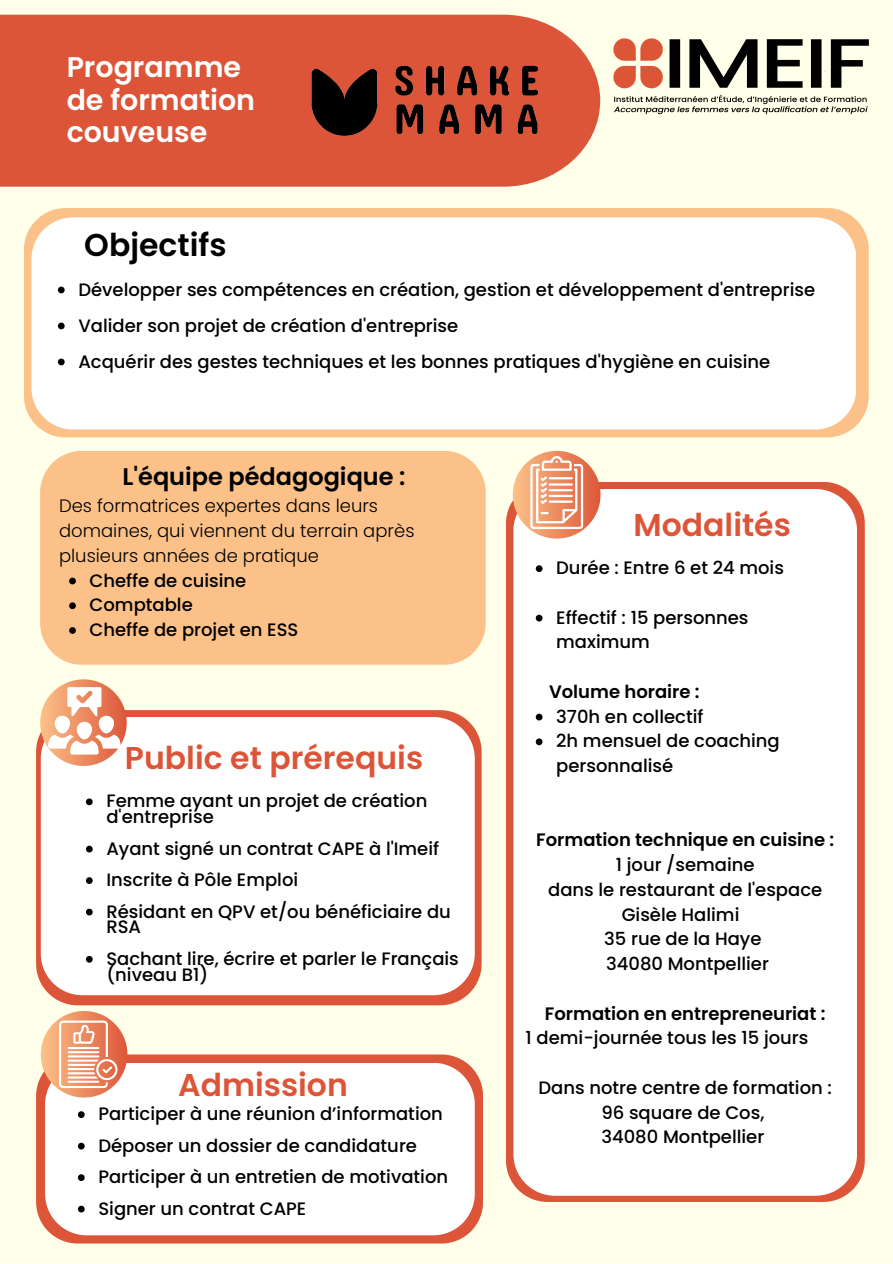
<style>
.page{position:relative;width:893px;height:1264px;background:#fff}
.page>*{position:absolute;margin:0;border:0;box-sizing:border-box;transform-origin:0 0}
.t1{font:600 31.5px "Poppins";color:#dc5538}
.t2{font:600 31.5px "Poppins";color:#000}
.t3{font:600 28.5px "Poppins";color:#fff}
.t4{font:600 24px "Poppins";color:#000}
.t5{font:500 18px/24.8px "Poppins";color:#000}
.t6{font:300 18px/24.8px "Poppins";color:#000}
.t7{font:600 18px "Poppins";color:#000}
</style>
<div class="page">
<div style="left:0;top:0;width:892px;height:1262px;background:#ffffea"></div>
<img style="left:613px;top:38px;width:256px;height:77px">
<div style="left:40px;top:451px;width:445px;height:213px;background:#fbc188"></div>
<div style="left:36px;top:710px;width:445px;height:295px;background:#dc5538;border-radius:42px"></div>
<div style="left:41px;top:717px;width:434px;height:278px;background:#fff;border-radius:42px"></div>
<svg style="left:40px;top:679px;width:87px;height:87px;background:#ec9066"></svg>
<div style="left:77px;top:721px;width:15px;height:18px;background:#fff;border-radius:8px"></div>
<div style="left:55px;top:715px;width:15px;height:18px;background:#fff;border-radius:8px"></div>
<div style="left:99px;top:715px;width:15px;height:18px;background:#fff;border-radius:8px"></div>
<svg style="left:48px;top:734px;width:73px;height:20px"></svg>
<svg style="left:67px;top:687px;width:34px;height:29px"></svg>
<svg style="left:506px;top:482px;width:358px;height:719px;background:#e37961"></svg>
<div style="left:513px;top:489px;width:343px;height:706px;background:#fff"></div>
<div style="left:512px;top:451px;width:88px;height:87px;background:linear-gradient(to right,#fbc48d,#dd5a3c);border-radius:50%"></div>
<svg style="left:530px;top:456px;width:53px;height:73px;background:#f2b497"></svg>
<svg style="left:36px;top:1054px;width:446px;height:189px;background:#e16e53"></svg>
<div style="left:45px;top:1062px;width:430px;height:173px;background:#fff"></div>
<svg style="left:41px;top:1010px;width:86px;height:87px;background:#ef996c"></svg>
<svg style="left:59px;top:1020px;width:58px;height:68px;background:#f0ad91"></svg>
<div style="left:24px;top:208px;width:844px;height:229px;background:#fbc188;border-radius:42px"></div>
<div style="left:31px;top:217px;width:825px;height:212px;background:#fff;border-radius:42px"></div>
<div style="left:0;top:15px;width:600px;height:172px;background:#dc5538"></div>
<img style="left:311px;top:64px;width:228px;height:73px">
<svg style="left:86px;top:798px;width:7px;height:7px"></svg>
<svg style="left:86px;top:845px;width:7px;height:7px"></svg>
<svg style="left:86px;top:877px;width:7px;height:7px"></svg>
<svg style="left:86px;top:908px;width:7px;height:7px"></svg>
<svg style="left:86px;top:955px;width:7px;height:7px"></svg>
<svg style="left:78px;top:1111px;width:7px;height:6px"></svg>
<svg style="left:78px;top:1142px;width:7px;height:7px"></svg>
<svg style="left:78px;top:1174px;width:7px;height:6px"></svg>
<svg style="left:78px;top:1205px;width:7px;height:7px"></svg>
<svg style="left:535px;top:565px;width:7px;height:7px"></svg>
<svg style="left:535px;top:614px;width:7px;height:7px"></svg>
<svg style="left:535px;top:713px;width:7px;height:7px"></svg>
<svg style="left:535px;top:738px;width:7px;height:7px"></svg>
<svg style="left:58px;top:286px;width:7px;height:7px"></svg>
<svg style="left:58px;top:322px;width:7px;height:7px"></svg>
<svg style="left:58px;top:358px;width:7px;height:7px"></svg>
<svg style="left:69px;top:577px;width:7px;height:7px"></svg>
<svg style="left:69px;top:602px;width:7px;height:7px"></svg>
<svg style="left:69px;top:627px;width:7px;height:7px"></svg>
<p class="t3" style="left:67px;top:47px;width:176px">Programme</p>
<p class="t3" style="left:67px;top:80px;width:190px">de formation</p>
<p class="t3" style="left:67px;top:112px;width:142px">couveuse</p>
<p class="t2" style="left:84px;top:223px;width:144px">Objectifs</p>
<p class="t5" style="left:78px;top:277px;width:738px">Développer ses compétences en création, gestion et développement d'entreprise</p>
<p class="t5" style="left:78px;top:313px;width:381px">Valider son projet de création d'entreprise</p>
<p class="t5" style="left:78px;top:349px;width:693px">Acquérir des gestes techniques et les bonnes pratiques d'hygiène en cuisine</p>
<p class="t4" style="left:122px;top:460px;width:284px">L'équipe pédagogique :</p>
<p class="t6" style="left:59px;top:493px;width:357px">Des formatrices expertes dans leurs domaines, qui viennent du terrain après plusieurs années de pratique</p>
<p class="t5" style="left:90px;top:568px;width:158px">Cheffe de cuisine</p>
<p class="t5" style="left:90px;top:592px;width:105px">Comptable</p>
<p class="t5" style="left:90px;top:617px;width:210px">Cheffe de projet en ESS</p>
<p class="t1" style="left:125px;top:736px;width:299px">Public et prérequis</p>
<p class="t5" style="left:106px;top:793px;width:322px;line-height:15.8px">Femme ayant un projet de création d'entreprise</p>
<p class="t5" style="left:106px;top:836px;width:334px">Ayant signé un contrat CAPE à l'Imeif</p>
<p class="t5" style="left:106px;top:867px;width:193px">Inscrite à Pôle Emploi</p>
<p class="t5" style="left:106px;top:903px;width:346px;line-height:15.8px">Résidant en QPV et/ou bénéficiaire du<br>RSA</p>
<p class="t5" style="left:106px;top:950px;width:354px;line-height:15.8px">Sachant lire, écrire et parler le Français (niveau B1)</p>
<p class="t1" style="left:178px;top:1062px;width:171px">Admission</p>
<p class="t5" style="left:98px;top:1101px;width:346px">Participer à une réunion d’information</p>
<p class="t5" style="left:98px;top:1133px;width:320px">Déposer un dossier de candidature</p>
<p class="t5" style="left:98px;top:1164px;width:351px">Participer à un entretien de motivation</p>
<p class="t5" style="left:98px;top:1195px;width:209px">Signer un contrat CAPE</p>
<p class="t1" style="left:633px;top:502px;width:159px">Modalités</p>
<p class="t5" style="left:556px;top:555px;width:229px">Durée : Entre 6 et 24 mois</p>
<p class="t5" style="left:556px;top:605px;width:194px">Effectif : 15 personnes maximum</p>
<p class="t7" style="left:549px;top:679px;width:152px">Volume horaire :</p>
<p class="t5" style="left:556px;top:704px;width:149px">370h en collectif</p>
<p class="t5" style="left:556px;top:728px;width:225px">2h mensuel de coaching personnalisé</p>
<p class="t7" style="left:536px;top:827px;width:299px">Formation technique en cuisine :</p>
<p class="t5" style="left:615px;top:852px;width:140px">1 jour /semaine</p>
<p class="t5" style="left:548px;top:877px;width:275px;text-align:center">dans le restaurant de l'espace<br>Gisèle Halimi</p>
<p class="t5" style="left:604px;top:926px;width:159px">35 rue de la Haye</p>
<p class="t5" style="left:606px;top:951px;width:164px">34080 Montpellier</p>
<p class="t7" style="left:545px;top:1000px;width:282px">Formation en entrepreneuriat :</p>
<p class="t5" style="left:525px;top:1025px;width:284px">1 demi-journée tous les 15 jours</p>
<p class="t5" style="left:538px;top:1075px;width:295px;text-align:center">Dans notre centre de formation :<br>96 square de Cos,</p>
<p class="t5" style="left:601px;top:1124px;width:164px">34080 Montpellier</p>
</div>
